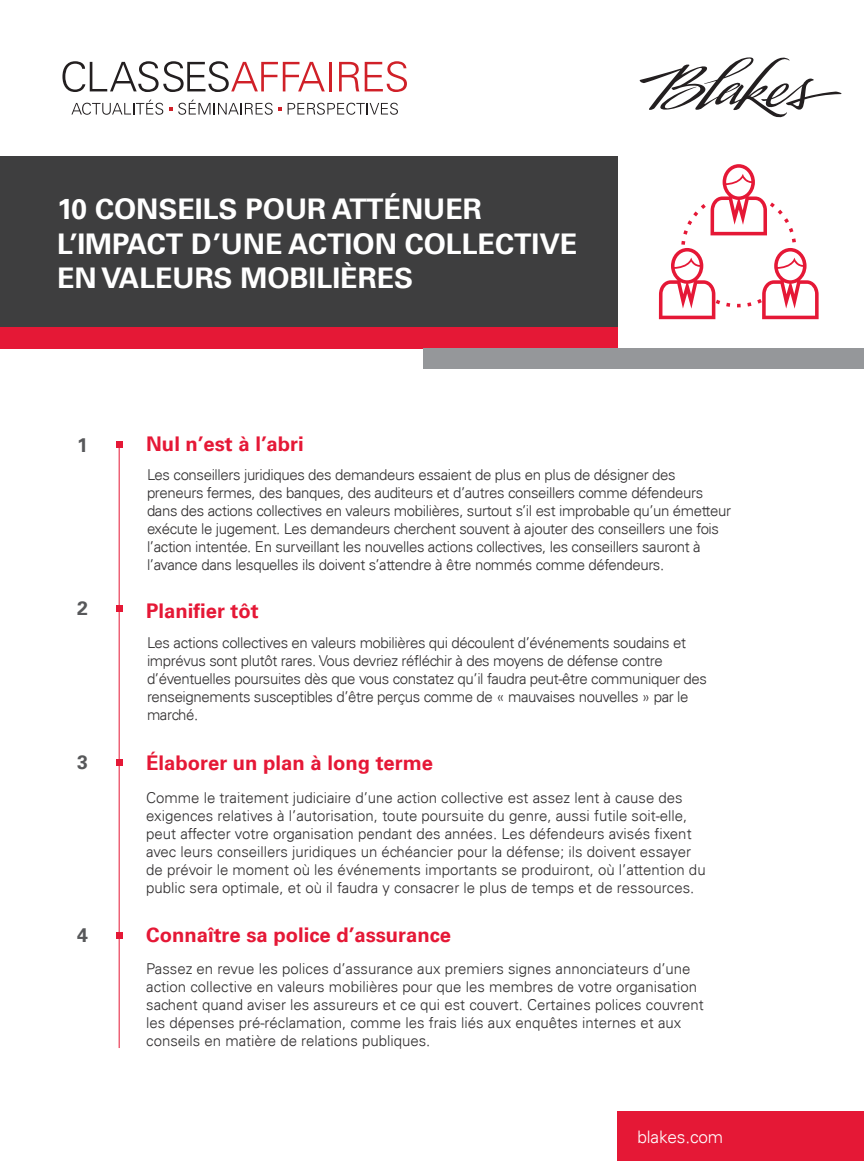
<style>
.page{position:relative;width:864px;height:1161px;background:#fff}
.page>*{position:absolute;margin:0;border:0;box-sizing:border-box;transform-origin:0 0}
.t1{font:700 28.5px/34.2px "Univers 65";color:#fff}
.t2{font:700 20.25px "Univers 65";color:#e51836}
.t3{font:700 19.5px "Univers 65";color:#57585a}
.t4{font:300 17.25px "Univers 45";letter-spacing:-.01em;color:#fff}
.t5{font:300 15px/18px "Univers 45";letter-spacing:-.025em;color:#312f30}
.t6{font:300 15px/18px "Univers 45";color:#312f30}
</style>
<div class="page">
<svg style="left:62px;top:61px;width:263px;height:31px"></svg>
<hr style="left:329px;top:62px;width:3px;height:29px;background:#d02028">
<svg style="left:339px;top:61px;width:68px;height:31px"></svg>
<svg style="left:71px;top:100px;width:92px;height:15px"></svg>
<svg style="left:288px;top:103px;width:110px;height:12px"></svg>
<svg style="left:169px;top:100px;width:113px;height:15px"></svg>
<div style="left:0;top:327px;width:618px;height:21px;background:#e51836"></div>
<div style="left:618px;top:1112px;width:246px;height:49px;background:#e51836"></div>
<div style="left:0;top:157px;width:618px;height:170px;background:#3e3e3f"></div>
<svg style="left:639px;top:57px;width:203px;height:61px"></svg>
<div style="left:423px;top:348px;width:441px;height:21px;background:#95979a"></div>
<hr style="left:119px;top:445px;width:1px;height:603px;background:#e51836">
<div style="left:116px;top:759px;width:6px;height:7px;background:#e51836"></div>
<div style="left:116px;top:932px;width:6px;height:7px;background:#e51836"></div>
<div style="left:116px;top:441px;width:6px;height:7px;background:#e51836"></div>
<svg style="left:116px;top:605px;width:6px;height:6px"></svg>
<svg style="left:659px;top:164px;width:160px;height:155px"></svg>
<h1 class="t1" style="left:57px;top:193px;width:522px">10 CONSEILS POUR ATTÉNUER<br>L’IMPACT D’UNE ACTION COLLECTIVE<br>EN VALEURS MOBILIÈRES</h1>
<h3 class="t3" style="left:77px;top:433px;width:12px">1</h3>
<h2 class="t2" style="left:146px;top:432px;width:159px">Nul n’est à l’abri</h2>
<p class="t5" style="left:147px;top:466px;width:586px">Les conseillers juridiques des demandeurs essaient de plus en plus de désigner des preneurs fermes, des banques, des auditeurs et d’autres conseillers comme défendeurs dans des actions collectives en valeurs mobilières, surtout s’il est improbable qu’un émetteur exécute le jugement. Les demandeurs cherchent souvent à ajouter des conseillers une fois l’action intentée. En surveillant les nouvelles actions collectives, les conseillers sauront à l’avance dans lesquelles ils doivent s’attendre à être nommés comme défendeurs.</p>
<h3 class="t3" style="left:77px;top:597px;width:12px">2</h3>
<h2 class="t2" style="left:146px;top:599px;width:114px">Planifier tôt</h2>
<p class="t5" style="left:147px;top:634px;width:561px">Les actions collectives en valeurs mobilières qui découlent d’événements soudains et imprévus sont plutôt rares. Vous devriez réfléchir à des moyens de défense contre d’éventuelles poursuites dès que vous constatez qu’il faudra peut-être communiquer des renseignements susceptibles d’être perçus comme de « mauvaises nouvelles » par le marché.</p>
<h3 class="t3" style="left:77px;top:751px;width:12px">3</h3>
<h2 class="t2" style="left:146px;top:751px;width:288px">Élaborer un plan à long terme</h2>
<p class="t6" style="left:146px;top:789px;width:561px">Comme le traitement judiciaire d’une action collective est assez lent à cause des exigences relatives à l’autorisation, toute poursuite du genre, aussi futile soit-elle, peut affecter votre organisation pendant des années. Les défendeurs avisés fixent avec leurs conseillers juridiques un échéancier pour la défense; ils doivent essayer de prévoir le moment où les événements importants se produiront, où l’attention du public sera optimale, et où il faudra y consacrer le plus de temps et de ressources.</p>
<h3 class="t3" style="left:77px;top:924px;width:12px">4</h3>
<h2 class="t2" style="left:146px;top:923px;width:306px">Connaître sa police d’assurance</h2>
<p class="t6" style="left:146px;top:960px;width:559px">Passez en revue les polices d’assurance aux premiers signes annonciateurs d’une action collective en valeurs mobilières pour que les membres de votre organisation sachent quand aviser les assureurs et ce qui est couvert. Certaines polices couvrent les dépenses pré-réclamation, comme les frais liés aux enquêtes internes et aux conseils en matière de relations publiques.</p>
<p class="t4" style="left:638px;top:1127px;width:87px">blakes.com</p>
</div>
